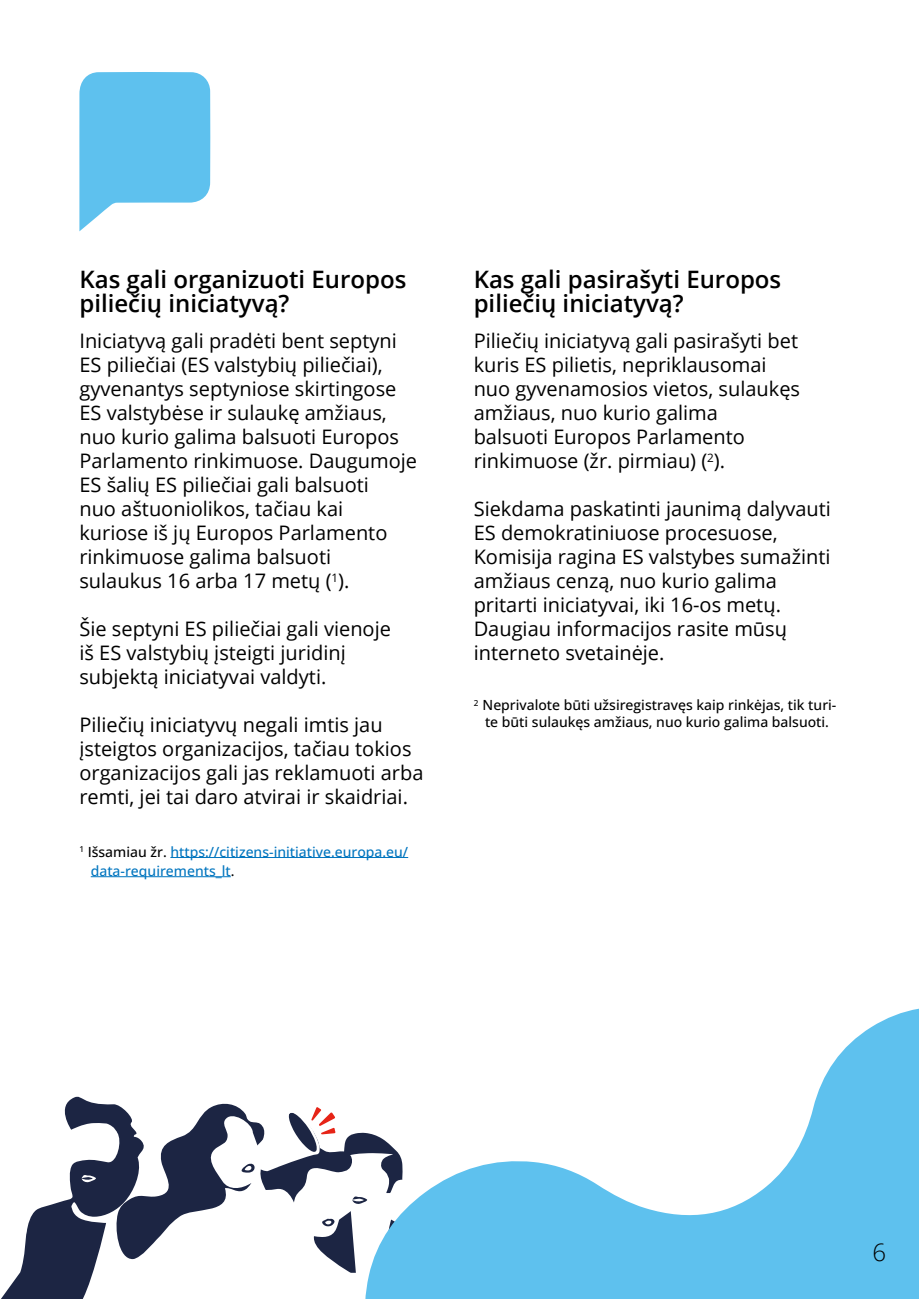
<style>
.page{position:relative;width:919px;height:1299px;background:#fff}
.page>*{position:absolute;margin:0;border:0;box-sizing:border-box;transform-origin:0 0}
.t1{font:600 24px/24px "Open Sans";color:#000}
.t2{font:300 24px "Open Sans";color:#000}
.t3{font:20px/24px "Open Sans";color:#000}
.t4{font:500 14px/16.8px "Open Sans";color:#000;text-align:center}
.t5{font:500 14px/19.2px "Open Sans";color:#0075bf}
.s1{color:#000}
</style>
<div class="page">
<svg style="left:425px;top:1009px;width:493px;height:289px"></svg>
<svg style="left:79px;top:72px;width:131px;height:159px"></svg>
<svg style="left:1px;top:1096px;width:424px;height:202px"></svg>
<hr style="left:170px;top:857px;width:238px;height:1px;background:#0075bf">
<hr style="left:91px;top:876px;width:140px;height:1px;background:#0075bf">
<p class="t1" style="left:79px;top:267px;width:328px">Kas gali organizuoti Europos piliečių iniciatyvą?</p>
<p class="t3" style="left:79px;top:328px;width:339px">Iniciatyvą gali pradėti bent septyni ES piliečiai (ES valstybių piliečiai), gyvenantys septyniose skirtingose ES valstybėse ir sulaukę amžiaus, nuo kurio galima balsuoti Europos Parlamento rinkimuose. Daugumoje ES šalių ES piliečiai gali balsuoti<br>nuo aštuoniolikos, tačiau kai kuriose iš jų Europos Parlamento rinkimuose galima balsuoti sulaukus 16 arba 17 metų (<sup>1</sup>).</p>
<p class="t3" style="left:79px;top:616px;width:313px">Šie septyni ES piliečiai gali vienoje iš ES valstybių įsteigti juridinį subjektą iniciatyvai valdyti.</p>
<p class="t3" style="left:79px;top:712px;width:345px">Piliečių iniciatyvų negali imtis jau įsteigtos organizacijos, tačiau tokios organizacijos gali jas reklamuoti arba remti, jei tai daro atvirai ir skaidriai.</p>
<p class="t5" style="left:91px;top:841px;width:319px;text-indent:-11px"><sup>1</sup> <span class="s1">Išsamiau žr.</span> https://citizens-initiative.europa.eu/ data-requirements_lt<span class="s1">.</span></p>
<p class="t1" style="left:473px;top:267px;width:309px">Kas gali pasirašyti Europos piliečių iniciatyvą?</p>
<p class="t3" style="left:473px;top:328px;width:328px">Piliečių iniciatyvą gali pasirašyti bet kuris ES pilietis, nepriklausomai nuo gyvenamosios vietos, sulaukęs amžiaus, nuo kurio galima<br>balsuoti Europos Parlamento rinkimuose (žr. pirmiau) (<sup>2</sup>).</p>
<p class="t3" style="left:473px;top:496px;width:359px">Siekdama paskatinti jaunimą dalyvauti ES demokratiniuose procesuose, Komisija ragina ES valstybes sumažinti amžiaus cenzą, nuo kurio galima pritarti iniciatyvai, iki 16-os metų.<br>Daugiau informacijos rasite mūsų interneto svetainėje.</p>
<p class="t4" style="left:473px;top:696px;width:364px"><sup>2</sup> Neprivalote būti užsiregistravęs kaip rinkėjas, tik turi&shy;te būti sulaukęs amžiaus, nuo kurio galima balsuoti.</p>
<p class="t2" style="left:872px;top:1235px;width:15px">6</p>
</div>
